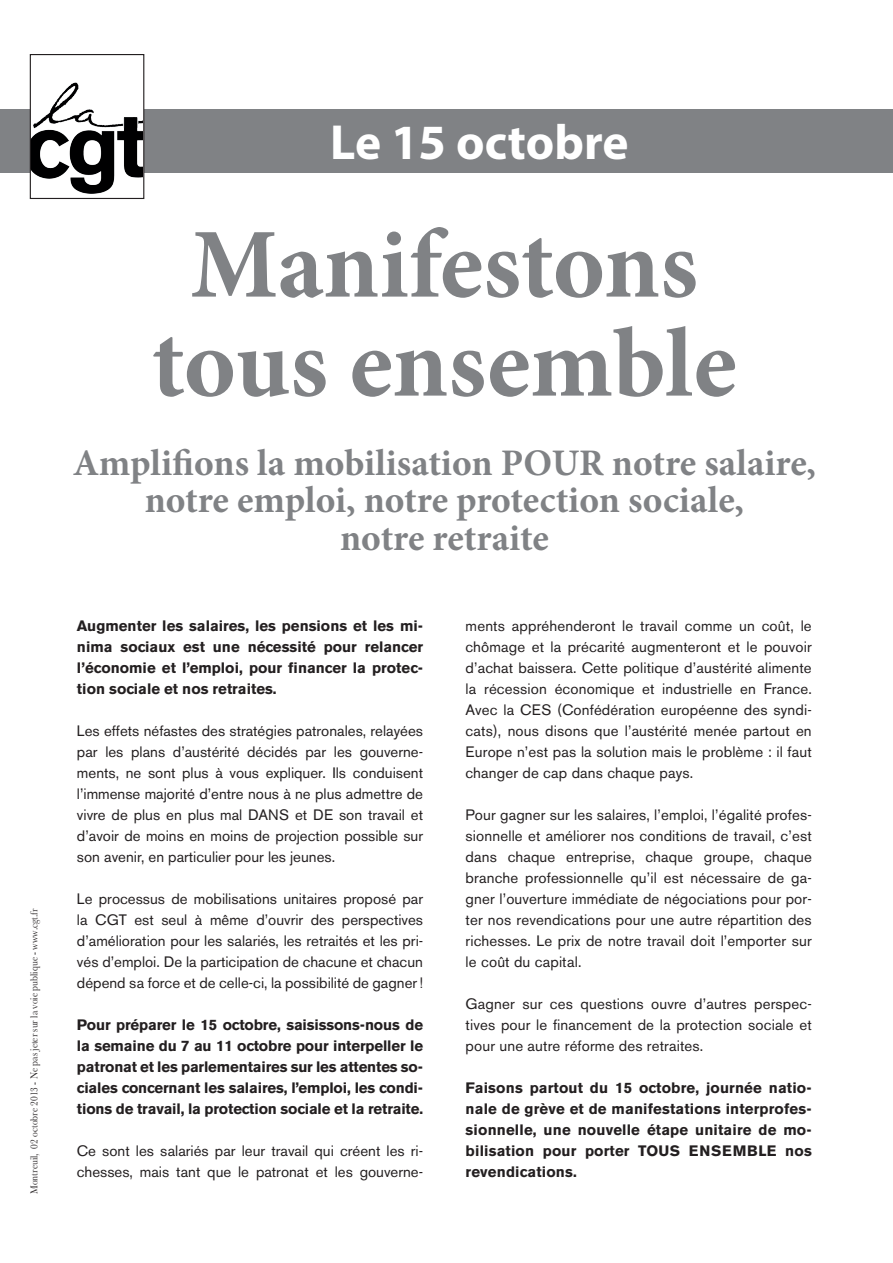
<style>
.page{position:relative;width:893px;height:1263px;background:#fff}
.page>*{position:absolute;margin:0;border:0;box-sizing:border-box;transform-origin:0 0}
.t1{font:700 99px/99px "Minion Pro";letter-spacing:-.005em;color:#808285;text-align:center}
.t2{font:700 49.5px "Myriad Pro";color:#fff}
.t3{font:700 37.5px/37.5px "Minion Pro";letter-spacing:-.005em;color:#808285;text-align:center}
.t4{font:15px/21px "Akzidenz Grotesk BE";color:#231f20;text-align:justify}
.t5{font:700 15px/21px "Akzidenz Grotesk BE";color:#231f20;text-align:justify}
.t6{font:10.5px "Baskerville";color:#231f20;scale:.9 1}
</style>
<div class="page">
<div style="left:0;top:109px;width:893px;height:64px;background:#808285"></div>
<img style="left:32px;top:82px;width:110px;height:112px">
<div style="left:30px;top:54px;width:114px;height:145px;border:1px solid #231f20"></div>
<p class="t6" style="left:28px;top:1194px;width:319px;rotate:-90deg">Montreuil, 02 octobre 2013 - Ne pas jeter sur la voie publique - www.cgt.fr</p>
<h2 class="t2" style="left:330px;top:110px;width:300px">Le 15 octobre</h2>
<h1 class="t1" style="left:151px;top:214px;width:587px">Manifestons tous ensemble</h1>
<h3 class="t3" style="left:73px;top:443px;width:745px">Amplifions la mobilisation POUR notre salaire, notre emploi, notre protection sociale,<br>notre retraite</h3>
<p class="t5" style="left:77px;top:615px;width:348px">Augmenter les salaires, les pensions et les mi&shy;nima sociaux est une nécessité pour relancer l’économie et l’emploi, pour financer la protec&shy;tion sociale et nos retraites.</p>
<p class="t4" style="left:77px;top:720px;width:348px">Les effets néfastes des stratégies patronales, relayées par les plans d’austérité décidés par les gouverne&shy;ments, ne sont plus à vous expliquer. Ils conduisent l’immense majorité d’entre nous à ne plus admettre de vivre de plus en plus mal DANS et DE son travail et d’avoir de moins en moins de projection possible sur son avenir, en particulier pour les jeunes.</p>
<p class="t4" style="left:77px;top:888px;width:348px">Le processus de mobilisations unitaires proposé par la CGT est seul à même d’ouvrir des perspectives d’amélioration pour les salariés, les retraités et les pri&shy;vés d’emploi. De la participation de chacune et chacun dépend sa force et de celle-ci, la possibilité de gagner!</p>
<p class="t5" style="left:77px;top:1014px;width:348px">Pour préparer le 15 octobre, saisissons-nous de la semaine du 7 au 11 octobre pour interpeller le patronat et les parlementaires sur les attentes so&shy;ciales concernant les salaires, l’emploi, les condi&shy;tions de travail, la protection sociale et la retraite.</p>
<p class="t4" style="left:77px;top:1140px;width:348px">Ce sont les salariés par leur travail qui créent les ri&shy;chesses, mais tant que le patronat et les gouverne-</p>
<p class="t4" style="left:466px;top:615px;width:348px">ments appréhenderont le travail comme un coût, le chômage et la précarité augmenteront et le pouvoir d’achat baissera. Cette politique d’austérité alimente la récession économique et industrielle en France.<br>Avec la CES (Confédération européenne des syndi&shy;cats), nous disons que l’austérité menée partout en Europe n’est pas la solution mais le problème : il faut changer de cap dans chaque pays.</p>
<p class="t4" style="left:466px;top:804px;width:348px">Pour gagner sur les salaires, l’emploi, l’égalité profes&shy;sionnelle et améliorer nos conditions de travail, c’est dans chaque entreprise, chaque groupe, chaque branche professionnelle qu’il est nécessaire de ga&shy;gner l’ouverture immédiate de négociations pour por&shy;ter nos revendications pour une autre répartition des richesses. Le prix de notre travail doit l’emporter sur le coût du capital.</p>
<p class="t4" style="left:466px;top:993px;width:348px">Gagner sur ces questions ouvre d’autres perspec&shy;tives pour le financement de la protection sociale et pour une autre réforme des retraites.</p>
<p class="t5" style="left:466px;top:1077px;width:348px">Faisons partout du 15 octobre, journée natio&shy;nale de grève et de manifestations interprofes&shy;sionnelle, une nouvelle étape unitaire de mo&shy;bilisation pour porter TOUS ENSEMBLE nos revendications.</p>
</div>
